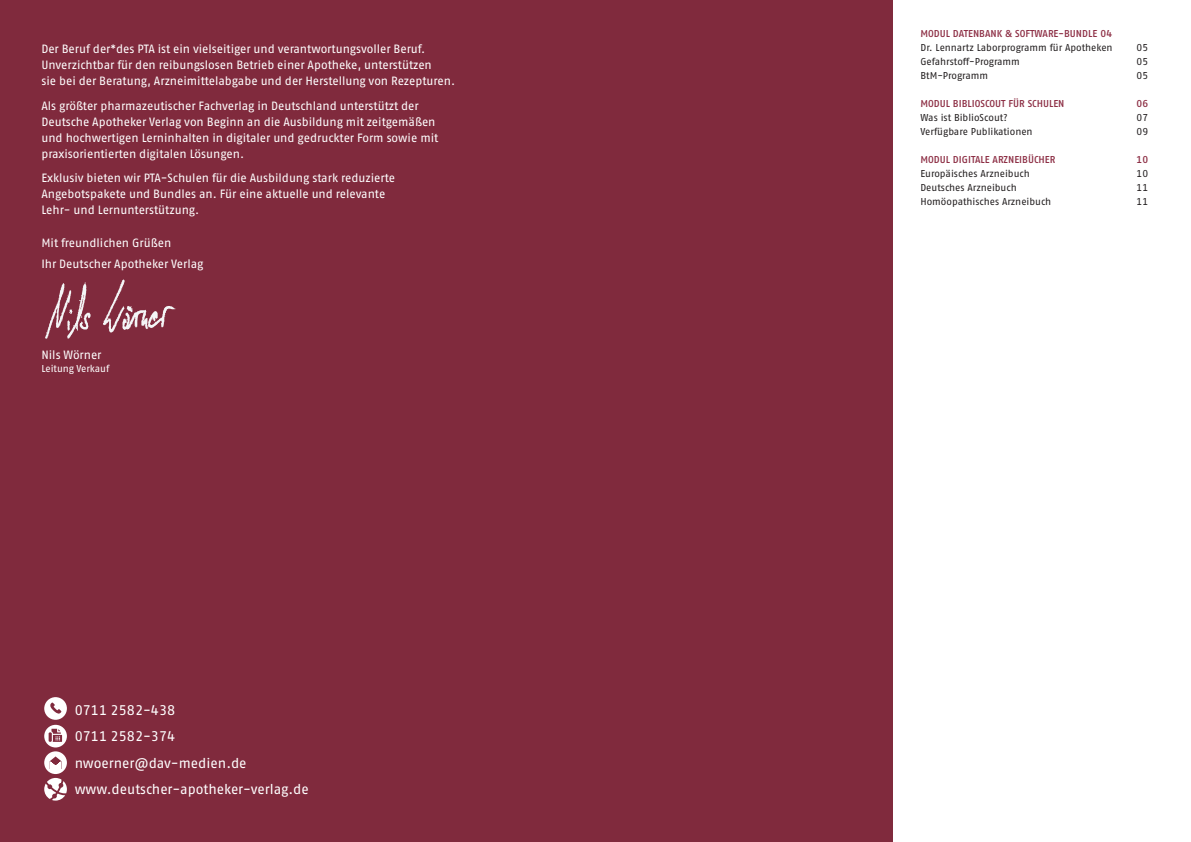
<style>
.page{position:relative;width:1191px;height:842px;background:#fff}
.page>*{position:absolute;margin:0;border:0;box-sizing:border-box;transform-origin:0 0}
.t1{font:14px/26.5px "Fago Pro";color:#fff}
.t2{font:12px/16px "Fago Pro";letter-spacing:-.005em;color:#fff}
.t3{font:10px "Fago Pro";color:#231f20}
.t4{font:600 10px "Fago Pro";color:#8d2f45}
.t5{font:10px "Fago Pro";letter-spacing:-.005em;color:#fff}
</style>
<div class="page">
<div style="left:0;top:0;width:892px;height:842px;background:#802a3d"></div>
<svg style="left:44px;top:697px;width:23px;height:104px"></svg>
<img style="left:45px;top:279px;width:131px;height:60px">
<p class="t2" style="left:41px;top:41px;width:415px">Der Beruf der*des PTA ist ein vielseitiger und verantwortungsvoller Beruf.<br>Unverzichtbar für den reibungslosen Betrieb einer Apotheke, unterstützen<br>sie bei der Beratung, Arzneimittelabgabe und der Herstellung von Rezepturen.</p>
<p class="t2" style="left:41px;top:97px;width:398px">Als größter pharmazeutischer Fachverlag in Deutschland unterstützt der Deutsche Apotheker Verlag von Beginn an die Ausbildung mit zeitgemäßen und hochwertigen Lerninhalten in digitaler und gedruckter Form sowie mit praxisorientierten digitalen Lösungen.</p>
<p class="t2" style="left:41px;top:170px;width:355px">Exklusiv bieten wir PTA-Schulen für die Ausbildung stark reduzierte<br>Angebotspakete und Bundles an. Für eine aktuelle und relevante<br>Lehr- und Lernunterstützung.</p>
<p class="t2" style="left:41px;top:233px;width:163px;line-height:20.8px">Mit freundlichen Grüßen<br>Ihr Deutscher Apotheker Verlag</p>
<p class="t2" style="left:41px;top:347px;width:62px">Nils Wörner</p>
<p class="t5" style="left:41px;top:362px;width:69px">Leitung Verkauf</p>
<p class="t1" style="left:75px;top:696px;width:235px">0711 2582-438<br>0711 2582-374 nwoerner@dav-medien.de www.deutscher-apotheker-verlag.de</p>
<p class="t4" style="left:920px;top:28px;width:193px">MODUL DATENBANK &amp; SOFTWARE-BUNDLE 04</p>
<p class="t3" style="left:920px;top:42px;width:194px">Dr. Lennartz Laborprogramm für Apotheken</p>
<p class="t3" style="left:1136px;top:42px;width:13px">05</p>
<p class="t3" style="left:920px;top:56px;width:101px">Gefahrstoff-Programm</p>
<p class="t3" style="left:1136px;top:56px;width:13px">05</p>
<p class="t3" style="left:920px;top:70px;width:69px">BtM-Programm</p>
<p class="t3" style="left:1136px;top:70px;width:13px">05</p>
<p class="t4" style="left:920px;top:98px;width:145px">MODUL BIBLIOSCOUT FÜR SCHULEN</p>
<p class="t4" style="left:1136px;top:98px;width:13px">06</p>
<p class="t3" style="left:920px;top:112px;width:89px">Was ist BiblioScout?</p>
<p class="t3" style="left:1136px;top:112px;width:13px">07</p>
<p class="t3" style="left:920px;top:126px;width:114px">Verfügbare Publikationen</p>
<p class="t3" style="left:1136px;top:126px;width:13px">09</p>
<p class="t4" style="left:920px;top:154px;width:136px">MODUL DIGITALE ARZNEIBÜCHER</p>
<p class="t4" style="left:1136px;top:154px;width:13px">10</p>
<p class="t3" style="left:920px;top:168px;width:111px">Europäisches Arzneibuch</p>
<p class="t3" style="left:1136px;top:168px;width:13px">10</p>
<p class="t3" style="left:920px;top:182px;width:98px">Deutsches Arzneibuch</p>
<p class="t3" style="left:1136px;top:182px;width:13px">11</p>
<p class="t3" style="left:920px;top:196px;width:132px">Homöopathisches Arzneibuch</p>
<p class="t3" style="left:1136px;top:196px;width:13px">11</p>
</div>
